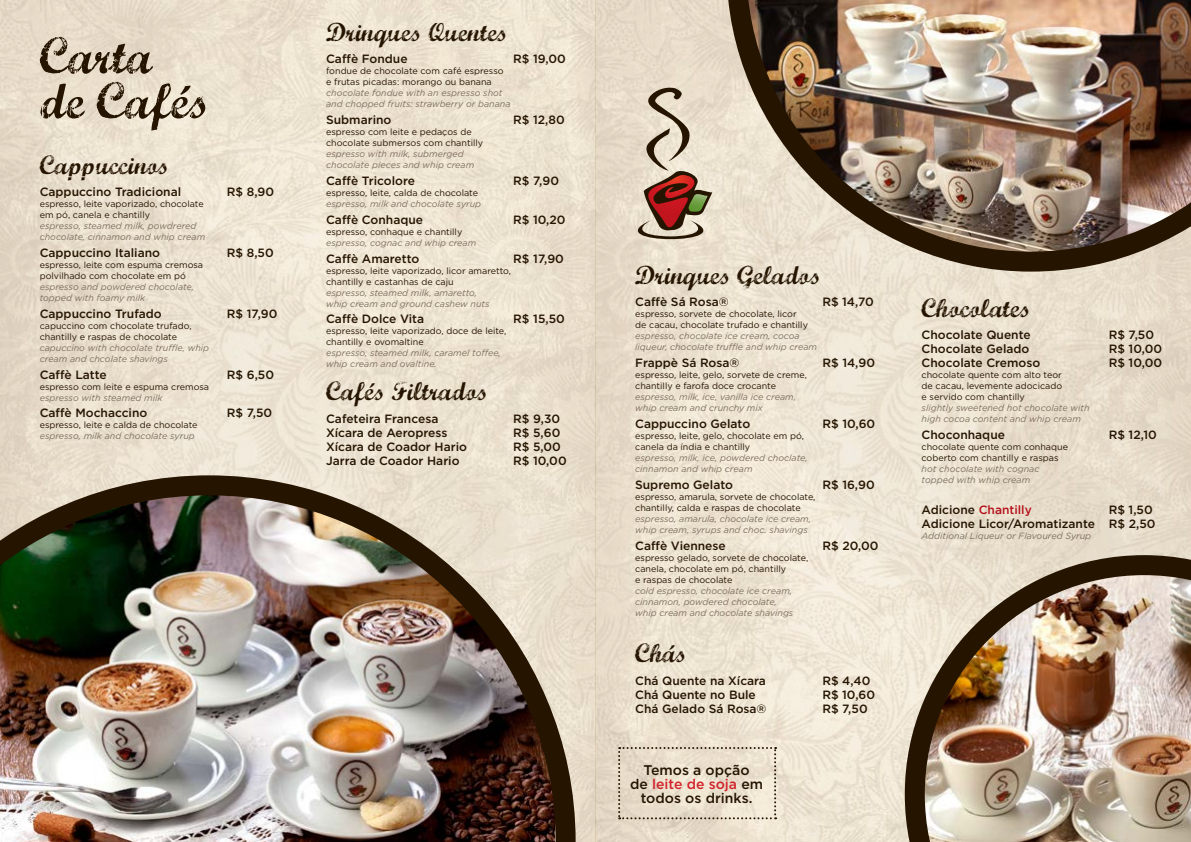
<style>
.page{position:relative;width:1191px;height:842px;background:#fff}
.page>*{position:absolute;margin:0;border:0;box-sizing:border-box;transform-origin:0 0}
.t1{font:50px/45px "Marcelle Script";color:#251500}
.t2{font:26px "Marcelle Script";color:#251500}
.t3{font:500 14px/14px "Gotham";color:#251500;text-align:center}
.t4{font:500 12px/14px "Gotham";color:#251500;text-align:right}
.t5{font:500 12px "Gotham";color:#b5121b}
.t6{font:9px/11px "Gotham";color:#251500}
.t7{font:italic 9px/11px "Gotham";color:#7e7060}
.s1{color:#d2232a}
.s2{color:#251500}
</style>
<div class="page">
<img style="left:0;top:0;width:1191px;height:842px">
<img style="left:0;top:475px;width:575px;height:367px">
<img style="left:904px;top:555px;width:287px;height:287px">
<img style="left:726px;top:0;width:465px;height:272px">
<svg style="left:633px;top:83px;width:82px;height:163px;background:#c4ac9a"></svg>
<svg style="left:618px;top:747px;width:158px;height:72px;background:#e5dac7"></svg>
<h1 class="t1" style="left:40px;top:31px;width:171px">Carta<br>de Cafés</h1>
<h2 class="t2" style="left:40px;top:146px;width:131px">Cappuccinos</h2>
<h3 class="t4" style="left:40px;top:184px;width:143px">Cappuccino Tradicional</h3>
<h3 class="t4" style="left:227px;top:184px;width:49px">R$ 8,90</h3>
<p class="t6" style="left:40px;top:198px;width:166px">espresso, leite vaporizado, chocolate em pó, canela e chantilly</p>
<p class="t7" style="left:40px;top:220px;width:167px">espresso, steamed milk, powdrered chocolate, cinnamon and whip cream</p>
<h3 class="t4" style="left:40px;top:245px;width:122px">Cappuccino Italiano</h3>
<h3 class="t4" style="left:227px;top:245px;width:48px">R$ 8,50</h3>
<p class="t6" style="left:40px;top:259px;width:165px">espresso, leite com espuma cremosa polvilhado com chocolate em pó</p>
<p class="t7" style="left:40px;top:281px;width:156px">espresso and powdered chocolate, topped with foamy milk</p>
<h3 class="t4" style="left:40px;top:306px;width:123px">Cappuccino Trufado</h3>
<h3 class="t4" style="left:227px;top:306px;width:52px">R$ 17,90</h3>
<p class="t6" style="left:40px;top:320px;width:153px">capuccino com chocolate trufado, chantilly e raspas de chocolate</p>
<p class="t7" style="left:40px;top:342px;width:171px">capuccino with chocolate truffle, whip cream and chcolate shavings</p>
<h3 class="t4" style="left:40px;top:367px;width:69px">Caffè Latte</h3>
<h3 class="t4" style="left:227px;top:367px;width:49px">R$ 6,50</h3>
<p class="t6" style="left:40px;top:381px;width:171px">espresso com leite e espuma cremosa</p>
<p class="t7" style="left:40px;top:392px;width:124px">espresso with steamed milk</p>
<h3 class="t4" style="left:40px;top:406px;width:109px">Caffè Mochaccino</h3>
<h3 class="t4" style="left:227px;top:406px;width:47px">R$ 7,50</h3>
<p class="t6" style="left:40px;top:420px;width:159px">espresso, leite e calda de chocolate</p>
<p class="t7" style="left:40px;top:431px;width:157px">espresso, milk and chocolate syrup</p>
<h2 class="t2" style="left:326px;top:14px;width:183px">Drinques Quentes</h2>
<h3 class="t4" style="left:326px;top:52px;width:83px">Caffè Fondue</h3>
<h3 class="t4" style="left:513px;top:52px;width:54px">R$ 19,00</h3>
<p class="t6" style="left:326px;top:65px;width:179px">fondue de chocolate com café espresso e frutas picadas: morango ou banana</p>
<p class="t7" style="left:326px;top:88px;width:186px">chocolate fondue with an espresso shot and chopped fruits: strawberry or banana</p>
<h3 class="t4" style="left:326px;top:113px;width:67px">Submarino</h3>
<h3 class="t4" style="left:513px;top:113px;width:53px">R$ 12,80</h3>
<p class="t6" style="left:326px;top:126px;width:158px">espresso com leite e pedaços de chocolate submersos com chantilly</p>
<p class="t7" style="left:326px;top:148px;width:150px">espresso with milk, submerged chocolate pieces and whip cream</p>
<h3 class="t4" style="left:326px;top:173px;width:90px">Caffè Tricolore</h3>
<h3 class="t4" style="left:513px;top:173px;width:47px">R$ 7,90</h3>
<p class="t6" style="left:326px;top:187px;width:153px">espresso, leite, calda de chocolate</p>
<p class="t7" style="left:326px;top:198px;width:157px">espresso, milk and chocolate syrup</p>
<h3 class="t4" style="left:326px;top:212px;width:99px">Caffè Conhaque</h3>
<h3 class="t4" style="left:513px;top:212px;width:54px">R$ 10,20</h3>
<p class="t6" style="left:326px;top:226px;width:138px">espresso, conhaque e chantilly</p>
<p class="t7" style="left:326px;top:237px;width:152px">espresso, cognac and whip cream</p>
<h3 class="t4" style="left:326px;top:251px;width:95px">Caffè Amaretto</h3>
<h3 class="t4" style="left:513px;top:251px;width:52px">R$ 17,90</h3>
<p class="t6" style="left:326px;top:265px;width:186px">espresso, leite vaporizado, licor amaretto, chantilly e castanhas de caju</p>
<p class="t7" style="left:326px;top:287px;width:165px">espresso, steamed milk, amaretto, whip cream and ground cashew nuts</p>
<h3 class="t4" style="left:326px;top:312px;width:100px">Caffè Dolce Vita</h3>
<h3 class="t4" style="left:513px;top:312px;width:53px">R$ 15,50</h3>
<p class="t6" style="left:326px;top:326px;width:182px">espresso, leite vaporizado, doce de leite, chantilly e ovomaltine</p>
<p class="t7" style="left:326px;top:348px;width:176px">espresso, steamed milk, caramel toffee, whip cream and ovaltine.</p>
<h2 class="t2" style="left:326px;top:373px;width:163px">Cafés Filtrados</h2>
<h3 class="t4" style="left:326px;top:411px;width:114px">Cafeteira Francesa</h3>
<h3 class="t4" style="left:513px;top:411px;width:48px">R$ 9,30</h3>
<h3 class="t4" style="left:326px;top:425px;width:123px">Xícara de Aeropress</h3>
<h3 class="t4" style="left:513px;top:425px;width:49px">R$ 5,60</h3>
<h3 class="t4" style="left:326px;top:439px;width:142px">Xícara de Coador Hario</h3>
<h3 class="t4" style="left:513px;top:439px;width:49px">R$ 5,00</h3>
<h3 class="t4" style="left:326px;top:453px;width:135px">Jarra de Coador Hario</h3>
<h3 class="t4" style="left:513px;top:453px;width:55px">R$ 10,00</h3>
<h2 class="t2" style="left:635px;top:257px;width:187px">Drinques Gelados</h2>
<h3 class="t4" style="left:635px;top:295px;width:95px">Caffè Sá Rosa®</h3>
<h3 class="t4" style="left:822px;top:295px;width:53px">R$ 14,70</h3>
<p class="t6" style="left:635px;top:309px;width:174px">espresso, sorvete de chocolate, licor de cacau, chocolate trufado e chantilly</p>
<p class="t7" style="left:635px;top:331px;width:183px">espresso, chocolate ice cream, cocoa liqueur, chocolate truffle and whip cream</p>
<h3 class="t4" style="left:635px;top:356px;width:106px">Frappè Sá Rosa®</h3>
<h3 class="t4" style="left:822px;top:356px;width:54px">R$ 14,90</h3>
<p class="t6" style="left:635px;top:369px;width:173px">espresso, leite, gelo, sorvete de creme, chantilly e farofa doce crocante</p>
<p class="t7" style="left:635px;top:392px;width:162px">espresso, milk, ice, vanilla ice cream, whip cream and crunchy mix</p>
<h3 class="t4" style="left:635px;top:417px;width:116px">Cappuccino Gelato</h3>
<h3 class="t4" style="left:822px;top:417px;width:54px">R$ 10,60</h3>
<p class="t6" style="left:635px;top:430px;width:170px">espresso, leite, gelo, chocolate em pó, canela da índia e chantilly</p>
<p class="t7" style="left:635px;top:452px;width:174px">espresso, milk, ice, powdered choclate, cinnamon and whip cream</p>
<h3 class="t4" style="left:635px;top:477px;width:99px">Supremo Gelato</h3>
<h3 class="t4" style="left:822px;top:477px;width:54px">R$ 16,90</h3>
<p class="t6" style="left:635px;top:491px;width:182px">espresso, amarula, sorvete de chocolate, chantilly, calda e raspas de chocolate</p>
<p class="t7" style="left:635px;top:513px;width:177px">espresso, amarula, chocolate ice cream, whip cream, syrups and choc. shavings</p>
<h3 class="t4" style="left:635px;top:538px;width:92px">Caffè Viennese</h3>
<h3 class="t4" style="left:822px;top:538px;width:58px">R$ 20,00</h3>
<p class="t6" style="left:635px;top:552px;width:174px">espresso gelado, sorvete de chocolate, canela, chocolate em pó, chantilly<br>e raspas de chocolate</p>
<p class="t7" style="left:635px;top:585px;width:160px">cold espresso, chocolate ice cream, cinnamon, powdered chocolate, whip cream and chocolate shavings</p>
<h2 class="t2" style="left:635px;top:635px;width:53px">Chás</h2>
<h3 class="t4" style="left:635px;top:673px;width:132px">Chá Quente na Xícara</h3>
<h3 class="t4" style="left:822px;top:673px;width:50px">R$ 4,40</h3>
<h3 class="t4" style="left:635px;top:687px;width:122px">Chá Quente no Bule</h3>
<h3 class="t4" style="left:822px;top:687px;width:54px">R$ 10,60</h3>
<h3 class="t4" style="left:635px;top:701px;width:133px">Chá Gelado Sá Rosa®</h3>
<h3 class="t4" style="left:822px;top:701px;width:47px">R$ 7,50</h3>
<h3 class="t3" style="left:630px;top:763px;width:135px">Temos a opção<br>de <span class="s1">leite de soja</span> em todos os drinks.</h3>
<h2 class="t2" style="left:921px;top:289px;width:110px">Chocolates</h2>
<h3 class="t4" style="left:921px;top:328px;width:111px">Chocolate Quente</h3>
<h3 class="t4" style="left:1108px;top:328px;width:47px">R$ 7,50</h3>
<h3 class="t4" style="left:921px;top:342px;width:109px">Chocolate Gelado</h3>
<h3 class="t4" style="left:1108px;top:342px;width:55px">R$ 10,00</h3>
<h3 class="t4" style="left:921px;top:356px;width:120px">Chocolate Cremoso</h3>
<h3 class="t4" style="left:1108px;top:356px;width:55px">R$ 10,00</h3>
<p class="t6" style="left:921px;top:369px;width:142px;text-align:justify">chocolate quente com alto teor de cacau, levemente adocicado e servido com chantilly</p>
<p class="t7" style="left:921px;top:402px;width:169px">slightly sweetened hot chocolate with high cocoa content and whip cream</p>
<h3 class="t4" style="left:921px;top:427px;width:85px">Choconhaque</h3>
<h3 class="t4" style="left:1108px;top:427px;width:50px">R$ 12,10</h3>
<p class="t6" style="left:921px;top:441px;width:148px">chocolate quente com conhaque coberto com chantilly e raspas</p>
<p class="t7" style="left:921px;top:463px;width:119px">hot chocolate with cognac topped with whip cream</p>
<h3 class="t5" style="left:921px;top:503px;width:112px"><span class="s2">Adicione</span> Chantilly</h3>
<h3 class="t4" style="left:921px;top:502px;width:235px">R$ 1,50<br>Adicione Licor/Aromatizante R$ 2,50</h3>
<p class="t7" style="left:921px;top:530px;width:171px">Additional Liqueur or Flavoured Syrup</p>
</div>
